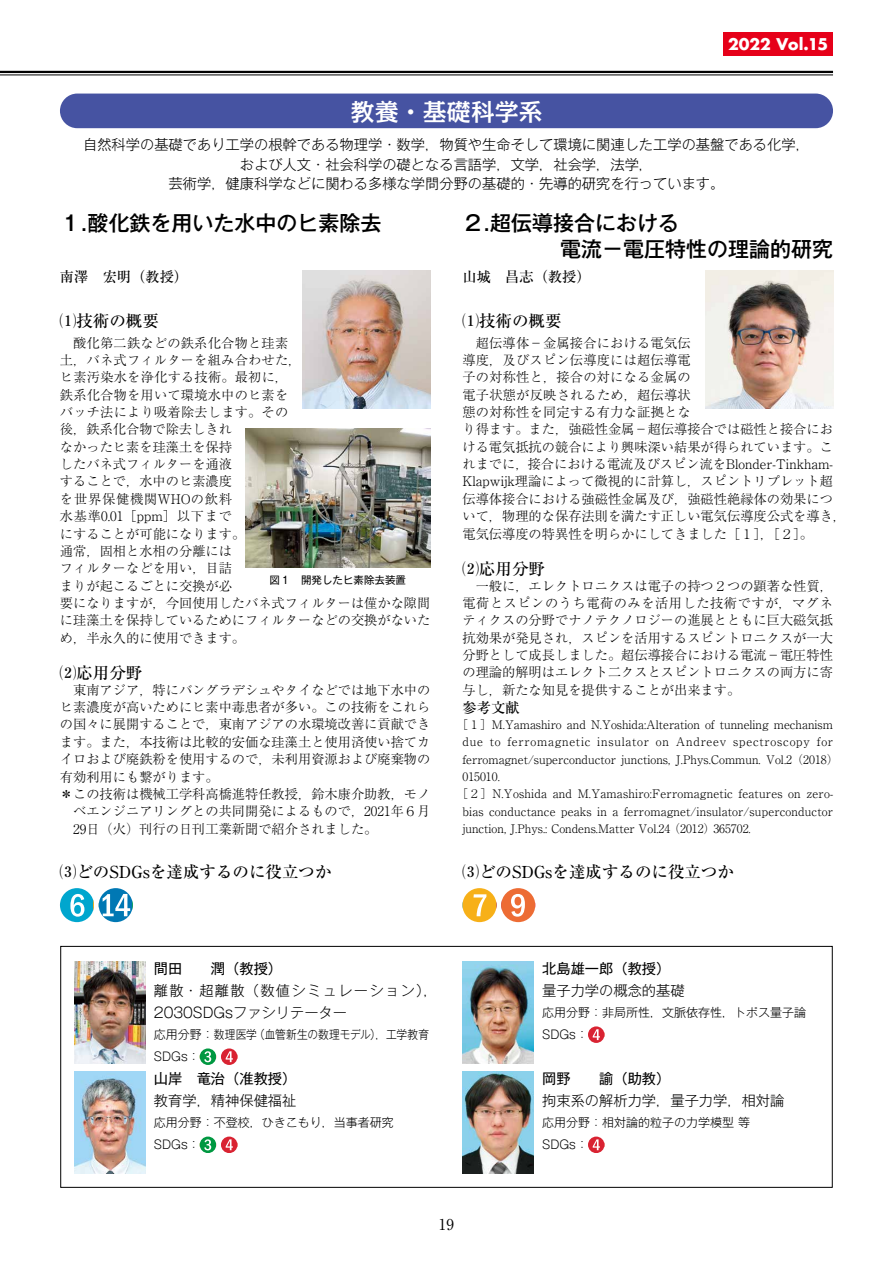
<style>
.page{position:relative;width:893px;height:1263px;background:#fff}
.page>*{position:absolute;margin:0;border:0;box-sizing:border-box;transform-origin:0 0}
.t1{font:500 24px "Kakumin Pro";color:#fff}
.t2{font:500 21px/26.2px "Gothic MB101 Pr 5";color:#000}
.t3{font:500 16.5px "Ryumin Pr 5";color:#000}
.t4{font:700 15.75px "Futura";color:#fff}
.t5{font:15px "Ryumin Pr 5";color:#000}
.t6{font:300 14.25px/19.5px "Gothic MB101 Pr 5";color:#000}
.t7{font:14.25px "Gothic MB101 Pr 5";color:#000}
.t8{font:500 14.25px "Ryumin Pr 5";color:#000}
.t9{font:300 13.2px/17.4px "Ryumin Pr 5";color:#000}
.t10{font:300 12px/22px "Gothic MB101 Pr 5";color:#000}
.t11{font:300 11.7px "Ryumin Pr 5";letter-spacing:.015em;color:#000}
.t12{font:300 11.7px "Ryumin Pr 5";letter-spacing:.065em;color:#000}
.t13{font:10.5px "Gothic MB101 Pr 5";color:#000}
</style>
<div class="page">
<div style="left:60px;top:888px;width:34px;height:34px;background:#00a6ce;border-radius:17px"></div>
<svg style="left:70px;top:894px;width:14px;height:23px"></svg>
<hr style="left:94px;top:888px;width:1px;height:34px;background:#f7b018">
<svg style="left:99px;top:888px;width:34px;height:34px"></svg>
<svg style="left:103px;top:894px;width:27px;height:22px"></svg>
<hr style="left:133px;top:888px;width:1px;height:34px;background:#00a240">
<div style="left:60px;top:946px;width:773px;height:242px;border:1px solid #000"></div>
<svg style="left:200px;top:1136px;width:16px;height:17px"></svg>
<svg style="left:204px;top:1136px;width:13px;height:17px"></svg>
<svg style="left:221px;top:1136px;width:16px;height:17px"></svg>
<svg style="left:226px;top:1136px;width:12px;height:17px"></svg>
<svg style="left:200px;top:1048px;width:16px;height:17px"></svg>
<svg style="left:204px;top:1048px;width:13px;height:17px"></svg>
<svg style="left:221px;top:1048px;width:16px;height:17px"></svg>
<svg style="left:226px;top:1048px;width:12px;height:17px"></svg>
<div style="left:60px;top:94px;width:773px;height:34px;background:#4653a2;border-radius:17px"></div>
<img style="left:74px;top:961px;width:71px;height:103px">
<img style="left:74px;top:1071px;width:71px;height:103px">
<svg style="left:588px;top:1026px;width:16px;height:17px"></svg>
<svg style="left:593px;top:1026px;width:12px;height:17px"></svg>
<svg style="left:588px;top:1136px;width:16px;height:17px"></svg>
<svg style="left:593px;top:1136px;width:12px;height:17px"></svg>
<img style="left:462px;top:961px;width:72px;height:103px">
<img style="left:462px;top:1071px;width:72px;height:103px">
<img style="left:302px;top:270px;width:128px;height:139px">
<img style="left:705px;top:270px;width:128px;height:139px">
<div style="left:462px;top:888px;width:34px;height:34px;background:#f7b018;border-radius:17px"></div>
<svg style="left:473px;top:894px;width:13px;height:22px"></svg>
<hr style="left:496px;top:888px;width:1px;height:34px;background:#a31e35">
<div style="left:501px;top:888px;width:34px;height:34px;background:#ed6c34;border-radius:17px"></div>
<svg style="left:511px;top:894px;width:14px;height:23px"></svg>
<hr style="left:535px;top:888px;width:1px;height:34px;background:#e62d81">
<img style="left:245px;top:429px;width:185px;height:138px">
<hr style="left:0;top:71px;width:833px;height:2px;background:#000">
<hr style="left:0;top:75px;width:833px;height:1px;background:#000">
<div style="left:723px;top:32px;width:110px;height:24px;background:#e60019"></div>
<p class="t4" style="left:728px;top:33px;width:102px">2022 Vol.15</p>
<h1 class="t1" style="left:351px;top:93px;width:193px">教養・基礎科学系</h1>
<p class="t6" style="left:83px;top:134px;width:728px;text-align:center">自然科学の基礎であり工学の根幹である物理学・数学，物質や生命そして環境に関連した工学の基盤である化学，および人文・社会科学の礎となる言語学，文学，社会学，法学，<br>芸術学，健康科学などに関わる多様な学問分野の基礎的・先導的研究を行っています。</p>
<h2 class="t2" style="left:60px;top:208px;width:323px">１.酸化鉄を用いた水中のヒ素除去</h2>
<p class="t8" style="left:60px;top:266px;width:130px">南澤　宏明（教授）</p>
<p class="t3" style="left:60px;top:307px;width:101px">⑴技術の概要</p>
<p class="t9" style="left:60px;top:333px;width:372px;text-indent:13px">酸化第二鉄などの鉄系化合物と珪素<br>土，バネ式フィルターを組み合わせた，<br>ヒ素汚染水を浄化する技術。最初に，<br>鉄系化合物を用いて環境水中のヒ素を<br>バッチ法により吸着除去します。その<br>後，鉄系化合物で除去しきれ<br>なかったヒ素を珪藻土を保持<br>したバネ式フィルターを通液<br>することで，水中のヒ素濃度<br>を世界保健機関WHOの飲料<br>水基準0.01［ppm］以下まで<br>にすることが可能になります。<br>通常，固相と水相の分離には<br>フィルターなどを用い，目詰<br>まりが起こるごとに交換が必<br>要になりますが，今回使用したバネ式フィルターは僅かな隙間に珪藻土を保持しているためにフィルターなどの交換がないため，半永久的に使用できます。</p>
<p class="t3" style="left:60px;top:660px;width:84px">⑵応用分野</p>
<p class="t9" style="left:73px;top:680px;width:359px">東南アジア，特にバングラデシュやタイなどでは地下水中の</p>
<p class="t9" style="left:60px;top:697px;width:372px">ヒ素濃度が高いためにヒ素中毒患者が多い。この技術をこれら</p>
<p class="t9" style="left:60px;top:715px;width:372px">の国々に展開することで，東南アジアの水環境改善に貢献でき</p>
<p class="t9" style="left:60px;top:732px;width:372px">ます。また，本技術は比較的安価な珪藻土と使用済使い捨てカ</p>
<p class="t9" style="left:60px;top:749px;width:372px">イロおよび廃鉄粉を使用するので，未利用資源および廃棄物の</p>
<p class="t9" style="left:60px;top:767px;width:160px">有効利用にも繋がります。</p>
<p class="t9" style="left:60px;top:784px;width:372px">＊この技術は機械工学科高橋進特任教授，鈴木康介助教，モノ</p>
<p class="t9" style="left:73px;top:802px;width:359px">ベエンジニアリングとの共同開発によるもので，2021年6 月</p>
<p class="t9" style="left:73px;top:819px;width:306px">29日（火）刊行の日刊工業新聞で紹介されました。</p>
<p class="t13" style="left:270px;top:571px;width:138px">図１　開発したヒ素除去装置</p>
<p class="t3" style="left:60px;top:859px;width:273px">⑶どのSDGsを達成するのに役立つか</p>
<h2 class="t2" style="left:560px;top:208px;width:274px;text-indent:-98px">２.超伝導接合における<br>電流－電圧特性の理論的研究</h2>
<p class="t8" style="left:462px;top:266px;width:130px">山城　昌志（教授）</p>
<p class="t3" style="left:462px;top:307px;width:101px">⑴技術の概要</p>
<p class="t9" style="left:462px;top:333px;width:385px;text-indent:13px">超伝導体－金属接合における電気伝<br>導度，及びスピン伝導度には超伝導電<br>子の対称性と，接合の対になる金属の<br>電子状態が反映されるため，超伝導状<br>態の対称性を同定する有力な証拠とな<br>り得ます。また，強磁性金属－超伝導接合では磁性と接合における電気抵抗の競合により興味深い結果が得られています。これまでに，接合における電流及びスピン流をBlonder-Tinkham-<br>Klapwijk理論によって微視的に計算し，スピントリプレット超伝導体接合における強磁性金属及び，強磁性絶縁体の効果について，物理的な保存法則を満たす正しい電気伝導度公式を導き，電気伝導度の特異性を明らかにしてきました［1 ］，［2］。</p>
<p class="t3" style="left:462px;top:556px;width:84px">⑵応用分野</p>
<p class="t9" style="left:462px;top:576px;width:372px;text-align:justify;text-indent:13px">一般に，エレクトロニクスは電子の持つ２つの顕著な性質，電荷とスピンのうち電荷のみを活用した技術ですが，マグネティクスの分野でナノテクノロジーの進展とともに巨大磁気抵抗効果が発見され，スピンを活用するスピントロニクスが一大分野として成長しました。超伝導接合における電流－電圧特性の理論的解明はエレクト二クスとスピントロニクスの両方に寄与し，新たな知見を提供することが出来ます。</p>
<p class="t8" style="left:462px;top:696px;width:58px">参考文献</p>
<p class="t11" style="left:457px;top:715px;width:378px">［1 ］M.Yamashiro and N.Yoshida:Alteration of tunneling mechanism</p>
<p class="t12" style="left:462px;top:733px;width:372px">due to ferromagnetic insulator on Andreev spectroscopy for</p>
<p class="t11" style="left:462px;top:750px;width:378px">ferromagnet/superconductor junctions, J.Phys.Commun. Vol.2 （2018）</p>
<p class="t11" style="left:462px;top:767px;width:39px">015010.</p>
<p class="t11" style="left:457px;top:784px;width:378px">［2］N.Yoshida and M.Yamashiro:Ferromagnetic features on zero-</p>
<p class="t11" style="left:462px;top:802px;width:372px">bias conductance peaks in a ferromagnet/insulator/superconductor</p>
<p class="t11" style="left:462px;top:819px;width:290px">junction, J.Phys.: Condens.Matter Vol.24 （2012）365702.</p>
<p class="t3" style="left:462px;top:859px;width:273px">⑶どのSDGsを達成するのに役立つか</p>
<p class="t7" style="left:154px;top:957px;width:130px">間田　　潤（教授）</p>
<p class="t6" style="left:154px;top:978px;width:285px;line-height:22px">離散・超離散（数値シミュレーション），<br>2030SDGsファシリテーター</p>
<p class="t10" style="left:154px;top:1022px;width:277px">応用分野：数理医学（血管新生の数理モデル），工学教育<br>SDGs：</p>
<p class="t7" style="left:154px;top:1067px;width:144px">山岸　竜治（准教授）</p>
<p class="t6" style="left:154px;top:1090px;width:144px">教育学，精神保健福祉</p>
<p class="t10" style="left:154px;top:1111px;width:241px">応用分野：不登校，ひきこもり，当事者研究<br>SDGs：</p>
<p class="t5" style="left:439px;top:1213px;width:16px">19</p>
<p class="t7" style="left:542px;top:957px;width:130px">北島雄一郎（教授）</p>
<p class="t6" style="left:542px;top:979px;width:144px">量子力学の概念的基礎</p>
<p class="t10" style="left:542px;top:1000px;width:266px">応用分野：非局所性，文脈依存性，トポス量子論<br>SDGs：</p>
<p class="t7" style="left:542px;top:1067px;width:130px">岡野　　諭（助教）</p>
<p class="t6" style="left:542px;top:1090px;width:244px">拘束系の解析力学，量子力学，相対論</p>
<p class="t10" style="left:542px;top:1111px;width:209px">応用分野：相対論的粒子の力学模型 等<br>SDGs：</p>
</div>
